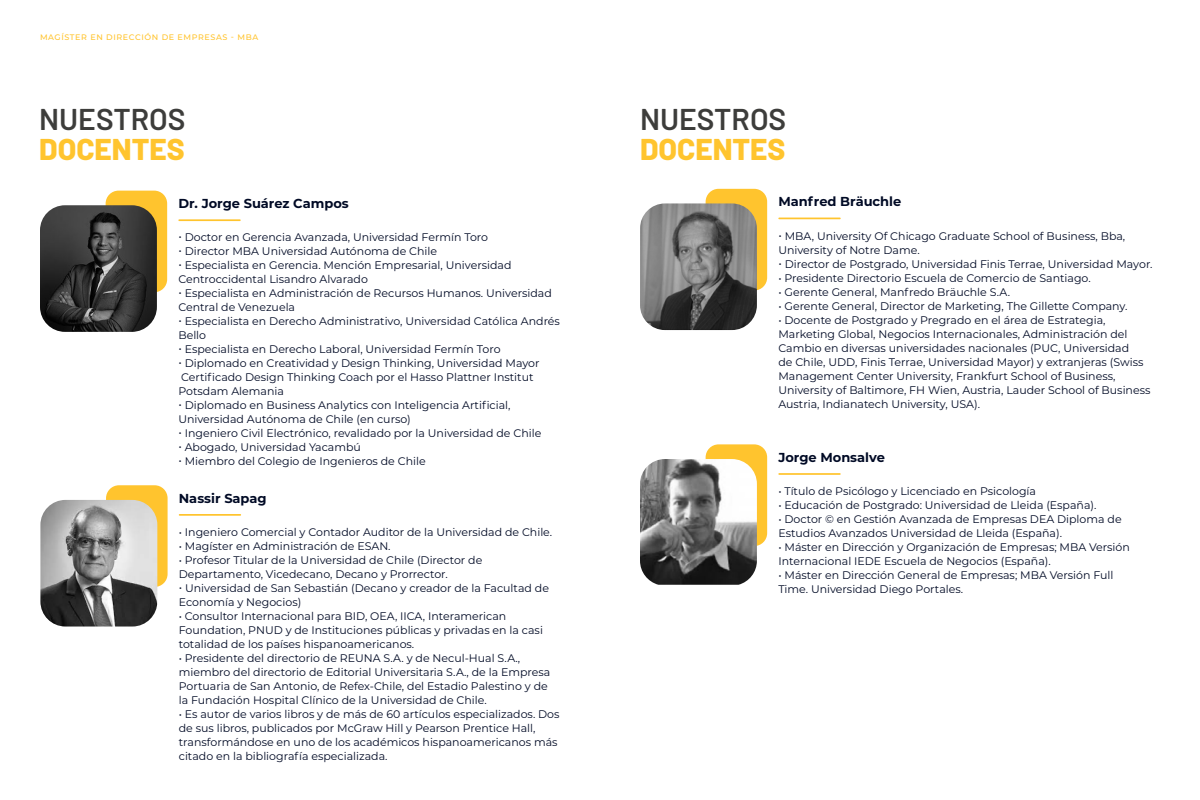
<style>
.page{position:relative;width:1200px;height:800px;background:#fff}
.page>*{position:absolute;margin:0;border:0;box-sizing:border-box;transform-origin:0 0}
.t1{font:600 30px "Barlow";color:#3d3d3b}
.t2{font:800 30px "Barlow";color:#ffc42e}
.t3{font:700 13px "Montserrat";color:#000a25}
.t4{font:11px/14px "Montserrat";color:#000a25}
.t5{font:500 8px "Montserrat";letter-spacing:.075em;color:#ffc42e}
</style>
<div class="page">
<hr style="left:778px;top:473px;width:63px;height:2px;background:#ffc42e">
<div style="left:706px;top:444px;width:61px;height:102px;background:#ffc42e;border-radius:13px"></div>
<img style="left:640px;top:459px;width:117px;height:126px">
<hr style="left:778px;top:218px;width:63px;height:1px;background:#ffc42e">
<div style="left:706px;top:189px;width:61px;height:101px;background:#ffc42e;border-radius:13px"></div>
<img style="left:640px;top:203px;width:117px;height:127px">
<hr style="left:178px;top:219px;width:63px;height:2px;background:#ffc42e">
<div style="left:106px;top:191px;width:61px;height:101px;background:#ffc42e;border-radius:13px"></div>
<img style="left:40px;top:205px;width:117px;height:127px">
<hr style="left:179px;top:514px;width:62px;height:2px;background:#ffc42e">
<div style="left:106px;top:485px;width:62px;height:102px;background:#ffc42e;border-radius:13px"></div>
<img style="left:40px;top:500px;width:117px;height:127px">
<p class="t5" style="left:40px;top:32px;width:220px">MAGÍSTER EN DIRECCIÓN DE EMPRESAS - MBA</p>
<h1 class="t1" style="left:39px;top:97px;width:148px">NUESTROS</h1>
<h1 class="t2" style="left:39px;top:127px;width:147px">DOCENTES</h1>
<p class="t3" style="left:178px;top:194px;width:172px">Dr. Jorge Suárez Campos</p>
<p class="t4" style="left:178px;top:230px;width:311px">• Doctor en Gerencia Avanzada, Universidad Fermín Toro</p>
<p class="t4" style="left:178px;top:244px;width:260px">• Director MBA Universidad Autónoma de Chile</p>
<p class="t4" style="left:178px;top:258px;width:335px">• Especialista en Gerencia. Mención Empresarial, Universidad<br>Centroccidental Lisandro Alvarado</p>
<p class="t4" style="left:178px;top:286px;width:375px">• Especialista en Administración de Recursos Humanos. Universidad<br>Central de Venezuela</p>
<p class="t4" style="left:178px;top:314px;width:383px">• Especialista en Derecho Administrativo, Universidad Católica Andrés<br>Bello</p>
<p class="t4" style="left:178px;top:342px;width:324px">• Especialista en Derecho Laboral, Universidad Fermín Toro</p>
<p class="t4" style="left:178px;top:356px;width:363px">• Diplomado en Creatividad y Design Thinking, Universidad Mayor<br>Certificado Design Thinking Coach por el Hasso Plattner Institut<br>Potsdam Alemania</p>
<p class="t4" style="left:178px;top:398px;width:334px">• Diplomado en Business Analytics con Inteligencia Artificial,<br>Universidad Autónoma de Chile (en curso)</p>
<p class="t4" style="left:178px;top:426px;width:365px">• Ingeniero Civil Electrónico, revalidado por la Universidad de Chile</p>
<p class="t4" style="left:178px;top:440px;width:184px">• Abogado, Universidad Yacambú</p>
<p class="t4" style="left:178px;top:454px;width:249px">• Miembro del Colegio de Ingenieros de Chile</p>
<p class="t3" style="left:179px;top:489px;width:89px">Nassir Sapag</p>
<p class="t4" style="left:179px;top:525px;width:375px">• Ingeniero Comercial y Contador Auditor de la Universidad de Chile.</p>
<p class="t4" style="left:179px;top:539px;width:213px">• Magíster en Administración de ESAN.</p>
<p class="t4" style="left:179px;top:553px;width:305px">• Profesor Titular de la Universidad de Chile (Director de<br>Departamento, Vicedecano, Decano y Prorrector.</p>
<p class="t4" style="left:179px;top:581px;width:372px">• Universidad de San Sebastián (Decano y creador de la Facultad de<br>Economía y Negocios)</p>
<p class="t4" style="left:179px;top:609px;width:366px">• Consultor Internacional para BID, OEA, IICA, Interamerican<br>Foundation, PNUD y de Instituciones públicas y privadas en la casi totalidad de los países hispanoamericanos.</p>
<p class="t4" style="left:179px;top:651px;width:373px">• Presidente del directorio de REUNA S.A. y de Necul-Hual S.A., miembro del directorio de Editorial Universitaria S.A., de la Empresa Portuaria de San Antonio, de Refex-Chile, del Estadio Palestino y de la Fundación Hospital Clínico de la Universidad de Chile.</p>
<p class="t4" style="left:179px;top:707px;width:382px">• Es autor de varios libros y de más de 60 artículos especializados. Dos de sus libros, publicados por McGraw Hill y Pearson Prentice Hall, transformándose en uno de los académicos hispanoamericanos más citado en la bibliografía especializada.</p>
<h1 class="t1" style="left:640px;top:97px;width:148px">NUESTROS</h1>
<h1 class="t2" style="left:640px;top:127px;width:147px">DOCENTES</h1>
<p class="t3" style="left:778px;top:192px;width:124px">Manfred Bräuchle</p>
<p class="t4" style="left:778px;top:228px;width:348px">• MBA, University Of Chicago Graduate School of Business, Bba,<br>University of Notre Dame.</p>
<p class="t4" style="left:778px;top:256px;width:376px">• Director de Postgrado, Universidad Finis Terrae, Universidad Mayor.</p>
<p class="t4" style="left:778px;top:270px;width:314px">• Presidente Directorio Escuela de Comercio de Santiago.</p>
<p class="t4" style="left:778px;top:284px;width:233px">• Gerente General, Manfredo Bräuchle S.A.</p>
<p class="t4" style="left:778px;top:298px;width:351px">• Gerente General, Director de Marketing, The Gillette Company.</p>
<p class="t4" style="left:778px;top:312px;width:374px">• Docente de Postgrado y Pregrado en el área de Estrategia, Marketing Global, Negocios Internacionales, Administración del Cambio en diversas universidades nacionales (PUC, Universidad<br>de Chile, UDD, Finis Terrae, Universidad Mayor) y extranjeras (Swiss Management Center University, Frankfurt School of Business, University of Baltimore, FH Wien, Austria, Lauder School of Business Austria, Indianatech University, USA).</p>
<p class="t3" style="left:778px;top:448px;width:108px">Jorge Monsalve</p>
<p class="t4" style="left:778px;top:484px;width:259px">• Título de Psicólogo y Licenciado en Psicología</p>
<p class="t4" style="left:778px;top:498px;width:320px">• Educación de Postgrado: Universidad de Lleida (España).</p>
<p class="t4" style="left:778px;top:512px;width:345px">• Doctor © en Gestión Avanzada de Empresas DEA Diploma de<br>Estudios Avanzados Universidad de Lleida (España).</p>
<p class="t4" style="left:778px;top:540px;width:353px">• Máster en Dirección y Organización de Empresas; MBA Versión<br>Internacional IEDE Escuela de Negocios (España).</p>
<p class="t4" style="left:778px;top:568px;width:337px">• Máster en Dirección General de Empresas; MBA Versión Full<br>Time. Universidad Diego Portales.</p>
</div>
